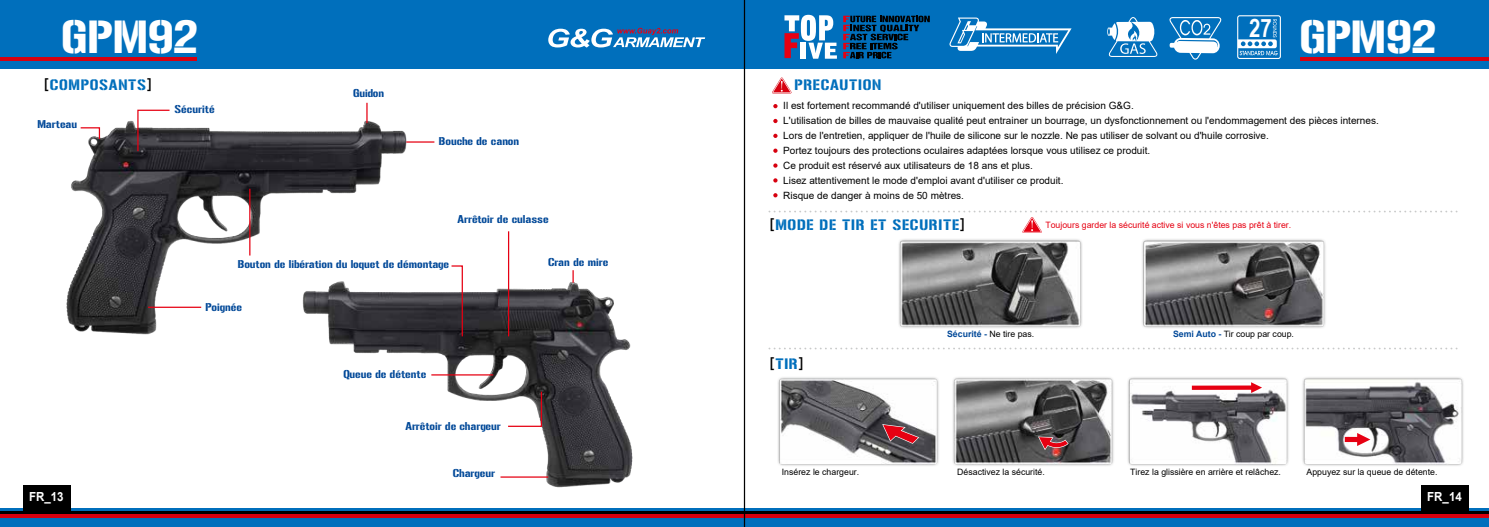
<style>
.page{position:relative;width:1489px;height:527px;background:#fff}
.page>*{position:absolute;margin:0;border:0;box-sizing:border-box;transform-origin:0 0}
.t1{font:45.88px "Gunplay";color:#fff}
.t2{font:700 25.38px "Arial Narrow";color:#fff}
.t3{font:15px "Gunplay";letter-spacing:.05em;color:#006fbc}
.t4{font:700 12.5px "Arial";color:#fff;scale:.92 1}
.t5{font:11.25px "Gunplay";color:#004898}
.t6{font:10px/15px "Arial";color:#000}
.t7{font:8.75px "Arial";color:#000}
.t8{font:8.75px "Arial";color:#e60012}
.s1{font-family:"DIN Pro";font-weight:500;color:#000}
.s2{font-weight:700;color:#004898}
</style>
<div class="page">
<img style="left:0;top:0;width:1488px;height:526px">
<svg style="left:773px;top:104px;width:4px;height:4px"></svg>
<svg style="left:773px;top:119px;width:4px;height:4px"></svg>
<svg style="left:773px;top:134px;width:4px;height:4px"></svg>
<svg style="left:773px;top:148px;width:4px;height:5px"></svg>
<svg style="left:773px;top:163px;width:4px;height:4px"></svg>
<svg style="left:773px;top:178px;width:4px;height:4px"></svg>
<svg style="left:773px;top:193px;width:4px;height:4px"></svg>
<svg style="left:772px;top:77px;width:19px;height:16px"></svg>
<svg style="left:769px;top:210px;width:687px;height:23px"></svg>
<svg style="left:769px;top:347px;width:687px;height:2px"></svg>
<hr style="left:148px;top:306px;width:53px;height:1px;background:#e60012">
<svg style="left:406px;top:141px;width:28px;height:1px"></svg>
<svg style="left:572px;top:270px;width:1px;height:12px"></svg>
<hr style="left:508px;top:231px;width:1px;height:105px;background:#e60012">
<svg style="left:366px;top:103px;width:1px;height:20px"></svg>
<hr style="left:249px;top:188px;width:1px;height:67px;background:#e60012">
<svg style="left:507px;top:390px;width:35px;height:37px"></svg>
<hr style="left:500px;top:476px;width:48px;height:1px;background:#e60012">
<hr style="left:431px;top:374px;width:62px;height:1px;background:#e60012">
<svg style="left:79px;top:126px;width:22px;height:14px"></svg>
<svg style="left:137px;top:109px;width:34px;height:43px"></svg>
<svg style="left:450px;top:264px;width:13px;height:73px"></svg>
<svg style="left:1191px;top:382px;width:70px;height:10px"></svg>
<svg style="left:1036px;top:435px;width:33px;height:16px"></svg>
<svg style="left:1344px;top:432px;width:26px;height:13px"></svg>
<svg style="left:881px;top:423px;width:39px;height:21px"></svg>
<hr style="left:743px;top:0;width:2px;height:526px;background:#000">
<h2 class="t2" style="left:1248px;top:9px;width:24px">27</h2>
<h1 class="t1" style="left:61px;top:3px;width:139px">GPM92</h1>
<h1 class="t1" style="left:1299px;top:3px;width:139px">GPM92</h1>
<h3 class="t3" style="left:44px;top:74px;width:110px"><span class="s1">[</span>COMPOSANTS<span class="s1">]</span></h3>
<h3 class="t3" style="left:794px;top:74px;width:88px">PRECAUTION</h3>
<p class="t6" style="left:783px;top:98px;width:597px">Il est fortement recommandé d'utiliser uniquement des billes de précision G&amp;G.<br>L'utilisation de billes de mauvaise qualité peut entrainer un bourrage, un dysfonctionnement ou l'endommagement des pièces internes.<br>Lors de l'entretien, appliquer de l'huile de silicone sur le nozzle. Ne pas utiliser de solvant ou d'huile corrosive.<br>Portez toujours des protections oculaires adaptées lorsque vous utilisez ce produit.<br>Ce produit est réservé aux utilisateurs de 18 ans et plus.<br>Lisez attentivement le mode d'emploi avant d'utiliser ce produit.<br>Risque de danger à moins de 50 mètres.</p>
<h3 class="t3" style="left:769px;top:214px;width:197px"><span class="s1">[</span>MODE DE TIR ET SECURITE<span class="s1">]</span></h3>
<p class="t5" style="left:353px;top:84px;width:32px">Guidon</p>
<p class="t5" style="left:175px;top:101px;width:41px">Sécurité</p>
<p class="t5" style="left:37px;top:116px;width:41px">Marteau</p>
<p class="t5" style="left:439px;top:133px;width:82px">Bouche de canon</p>
<p class="t5" style="left:457px;top:211px;width:93px">Arrêtoir de culasse</p>
<p class="t8" style="left:1045px;top:219px;width:247px">Toujours garder la sécurité active si vous n'êtes pas prêt à tirer.</p>
<p class="t5" style="left:238px;top:255px;width:213px">Bouton de libération du loquet de démontage</p>
<p class="t5" style="left:206px;top:298px;width:38px">Poignée</p>
<p class="t5" style="left:343px;top:365px;width:84px">Queue de détente</p>
<p class="t5" style="left:405px;top:417px;width:97px">Arrêtoir de chargeur</p>
<p class="t5" style="left:452px;top:464px;width:44px">Chargeur</p>
<p class="t5" style="left:548px;top:254px;width:62px">Cran de mire</p>
<h3 class="t3" style="left:769px;top:352px;width:36px"><span class="s1">[</span>TIR<span class="s1">]</span></h3>
<p class="t7" style="left:947px;top:327px;width:89px"><span class="s2">Sécurité -</span> Ne tire pas.</p>
<p class="t7" style="left:1172px;top:327px;width:122px"><span class="s2">Semi Auto -</span> Tir coup par coup.</p>
<p class="t7" style="left:781px;top:465px;width:79px">Insérez le chargeur.</p>
<p class="t7" style="left:957px;top:465px;width:89px">Désactivez la sécurité.</p>
<p class="t7" style="left:1130px;top:465px;width:152px">Tirez la glissière en arrière et relâchez.</p>
<p class="t7" style="left:1306px;top:465px;width:132px">Appuyez sur la queue de détente.</p>
<p class="t4" style="left:29px;top:488px;width:39px">FR_13</p>
<p class="t4" style="left:1427px;top:488px;width:39px">FR_14</p>
</div>
